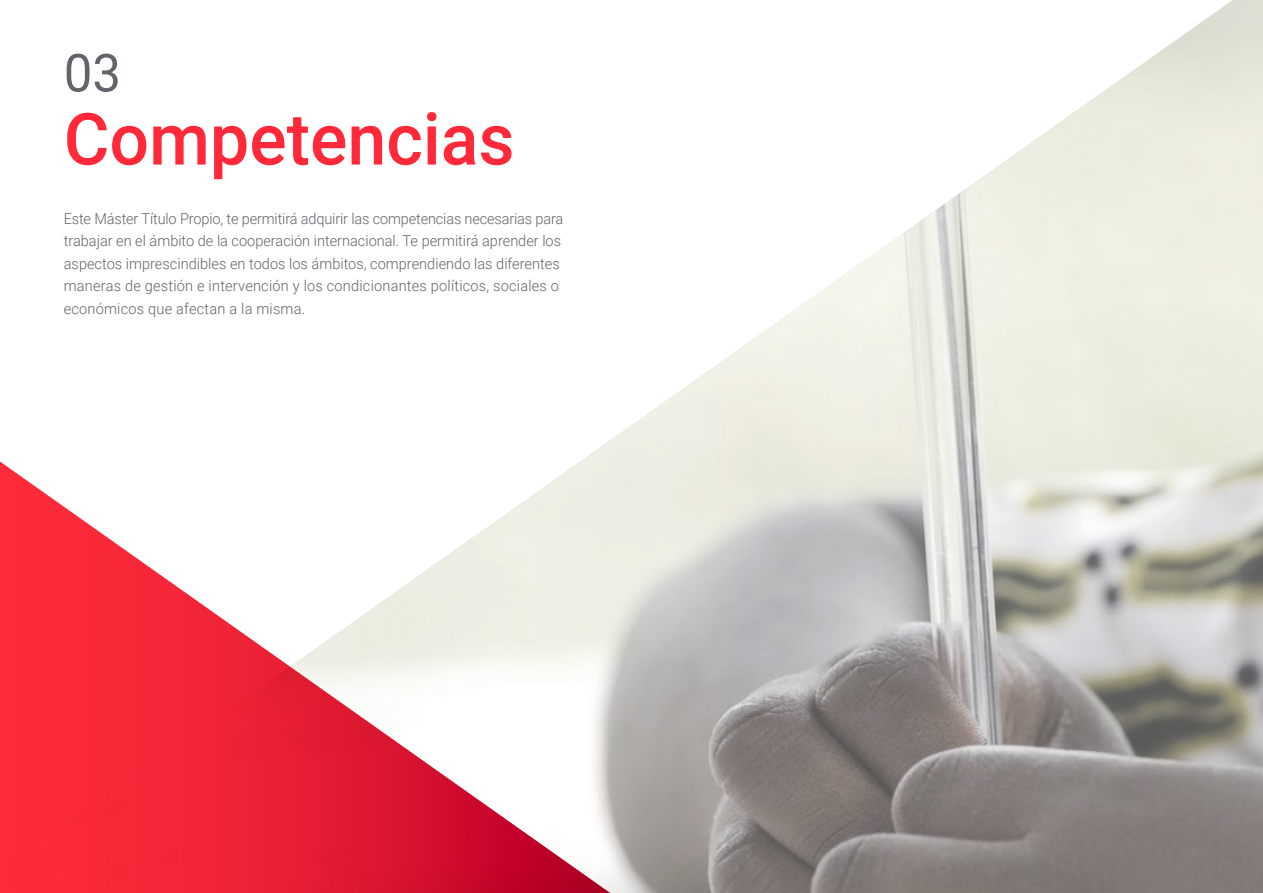
<style>
.page{position:relative;width:1263px;height:893px;background:#fff}
.page>*{position:absolute;margin:0;border:0;box-sizing:border-box;transform-origin:0 0}
.t1{font:500 72px "Roboto";color:#ff293a}
.t2{font:52.5px "Roboto";color:#61646a}
.t3{font:300 15px/22.5px "Roboto";color:#61646a}
</style>
<div class="page">
<img style="left:602px;top:0;width:661px;height:893px">
<svg style="left:0;top:446px;width:640px;height:447px"></svg>
<h2 class="t2" style="left:64px;top:36px;width:59px">03</h2>
<h1 class="t1" style="left:64px;top:89px;width:452px">Competencias</h1>
<p class="t3" style="left:64px;top:207px;width:501px">Este Máster Título Propio, te permitirá adquirir las competencias necesarias para trabajar en el ámbito de la cooperación internacional. Te permitirá aprender los aspectos imprescindibles en todos los ámbitos, comprendiendo las diferentes maneras de gestión e intervención y los condicionantes políticos, sociales o económicos que afectan a la misma.</p>
</div>
